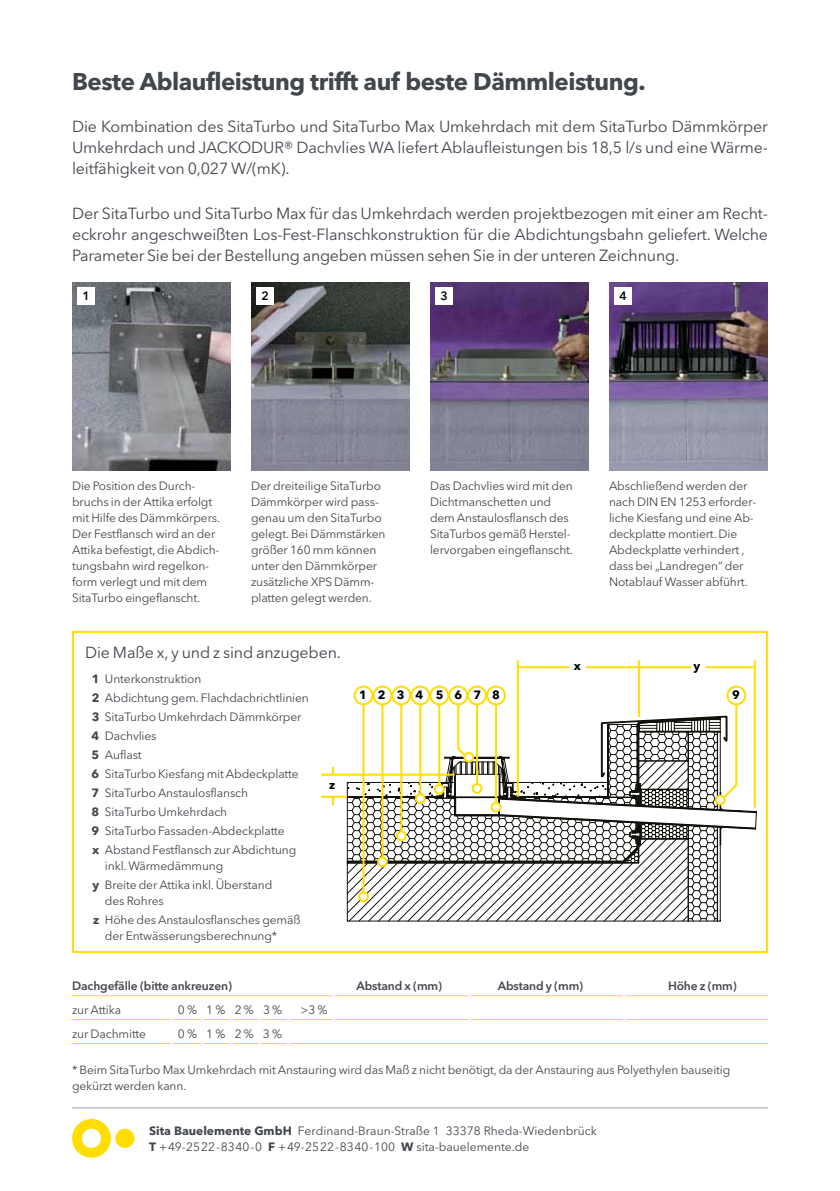
<style>
.page{position:relative;width:840px;height:1191px;background:#fff}
.page>*{position:absolute;margin:0;border:0;box-sizing:border-box;transform-origin:0 0}
.t1{font:700 24px "Avenir Next W1 G";letter-spacing:-.02em;color:#42464d}
.t2{font:16px/21px "Avenir Next W1 G";letter-spacing:-.01em;color:#42464d;text-align:justify}
.t3{font:12px/16px "Avenir Next W1 G";letter-spacing:-.01em;color:#42464d}
.t4{font:600 12px "Avenir Next W1 G";letter-spacing:-.01em;color:#42464d}
.t5{font:700 12px "Avenir Next W1 G";letter-spacing:.915em;color:#000}
.t6{font:600 12px "Avenir Next W1 G";color:#000}
.s1{font-weight:700}
</style>
<div class="page">
<svg style="left:72px;top:1119px;width:39px;height:38px"></svg>
<div style="left:115px;top:1128px;width:19px;height:20px;background:#fd0;border-radius:50%"></div>
<hr style="left:72px;top:1107px;width:695px;height:1px;background:#9d9d9c">
<div style="left:72px;top:631px;width:695px;height:322px;border:2px solid #fd0"></div>
<div style="left:353px;top:685px;width:20px;height:20px;border:2px solid #fd0;border-radius:50%"></div>
<div style="left:372px;top:685px;width:20px;height:20px;border:2px solid #fd0;border-radius:50%"></div>
<div style="left:391px;top:685px;width:20px;height:20px;border:2px solid #fd0;border-radius:50%"></div>
<div style="left:410px;top:685px;width:20px;height:20px;border:2px solid #fd0;border-radius:50%"></div>
<div style="left:429px;top:685px;width:20px;height:20px;border:2px solid #fd0;border-radius:50%"></div>
<div style="left:448px;top:685px;width:20px;height:20px;border:2px solid #fd0;border-radius:50%"></div>
<div style="left:467px;top:685px;width:19px;height:20px;border:2px solid #fd0;border-radius:50%"></div>
<div style="left:486px;top:685px;width:19px;height:20px;border:2px solid #fd0;border-radius:50%"></div>
<div style="left:726px;top:685px;width:19px;height:20px;border:2px solid #fd0;border-radius:50%"></div>
<hr style="left:494px;top:705px;width:2px;height:102px;background:#fd0">
<hr style="left:476px;top:705px;width:2px;height:82px;background:#fd0">
<hr style="left:457px;top:705px;width:2px;height:43px;background:#fd0">
<hr style="left:438px;top:705px;width:2px;height:85px;background:#fd0">
<hr style="left:419px;top:705px;width:2px;height:92px;background:#fd0">
<hr style="left:400px;top:705px;width:2px;height:131px;background:#fd0">
<hr style="left:381px;top:705px;width:2px;height:156px;background:#fd0">
<hr style="left:362px;top:705px;width:2px;height:191px;background:#fd0">
<hr style="left:321px;top:795px;width:25px;height:2px;background:#fd0">
<hr style="left:321px;top:773px;width:133px;height:2px;background:#fd0">
<svg style="left:332px;top:797px;width:2px;height:8px"></svg>
<svg style="left:332px;top:767px;width:2px;height:6px"></svg>
<hr style="left:753px;top:660px;width:2px;height:147px;background:#fd0">
<hr style="left:517px;top:666px;width:52px;height:2px;background:#fd0">
<hr style="left:637px;top:660px;width:2px;height:57px;background:#fd0">
<hr style="left:516px;top:660px;width:2px;height:136px;background:#fd0">
<hr style="left:585px;top:666px;width:105px;height:2px;background:#fd0">
<hr style="left:705px;top:666px;width:48px;height:2px;background:#fd0">
<hr style="left:735px;top:705px;width:2px;height:80px;background:#fd0">
<svg style="left:346px;top:716px;width:410px;height:205px"></svg>
<div style="left:359px;top:892px;width:9px;height:9px;background:#fff;border-radius:50%"></div>
<div style="left:358px;top:891px;width:11px;height:11px;border:2px solid #fd0;border-radius:50%"></div>
<div style="left:378px;top:857px;width:8px;height:9px;background:#fff;border-radius:50%"></div>
<div style="left:377px;top:856px;width:10px;height:11px;border:2px solid #fd0;border-radius:50%"></div>
<div style="left:397px;top:831px;width:8px;height:9px;background:#fff;border-radius:50%"></div>
<div style="left:396px;top:830px;width:10px;height:11px;border:2px solid #fd0;border-radius:50%"></div>
<svg style="left:415px;top:794px;width:9px;height:9px"></svg>
<div style="left:414px;top:793px;width:11px;height:11px;border:2px solid #fd0;border-radius:50%"></div>
<svg style="left:434px;top:785px;width:9px;height:8px"></svg>
<div style="left:433px;top:784px;width:11px;height:10px;border:2px solid #fd0;border-radius:50%"></div>
<div style="left:472px;top:784px;width:9px;height:9px;background:#fff;border-radius:50%"></div>
<div style="left:471px;top:783px;width:11px;height:11px;border:2px solid #fd0;border-radius:50%"></div>
<svg style="left:491px;top:802px;width:9px;height:9px"></svg>
<div style="left:490px;top:801px;width:11px;height:11px;border:2px solid #fd0;border-radius:50%"></div>
<div style="left:464px;top:753px;width:9px;height:8px;background:#fff;border-radius:50%"></div>
<div style="left:463px;top:752px;width:11px;height:10px;border:2px solid #fd0;border-radius:50%"></div>
<svg style="left:715px;top:795px;width:9px;height:9px"></svg>
<div style="left:714px;top:794px;width:11px;height:11px;border:2px solid #fd0;border-radius:50%"></div>
<img style="left:72px;top:282px;width:159px;height:189px">
<img style="left:251px;top:282px;width:159px;height:189px">
<img style="left:430px;top:282px;width:158px;height:189px">
<img style="left:609px;top:282px;width:158px;height:189px">
<hr style="left:72px;top:995px;width:695px;height:1px;background:#fd0">
<hr style="left:72px;top:1019px;width:695px;height:1px;background:#fd0">
<hr style="left:72px;top:1043px;width:695px;height:1px;background:#fd0">
<hr style="left:170px;top:1011px;width:2px;height:34px;background:#fff">
<hr style="left:201px;top:1011px;width:3px;height:34px;background:#fff">
<hr style="left:230px;top:1011px;width:2px;height:34px;background:#fff">
<hr style="left:258px;top:1011px;width:3px;height:34px;background:#fff">
<hr style="left:286px;top:1011px;width:3px;height:34px;background:#fff">
<hr style="left:332px;top:988px;width:2px;height:40px;background:#fff">
<hr style="left:468px;top:988px;width:3px;height:40px;background:#fff">
<hr style="left:622px;top:988px;width:3px;height:40px;background:#fff">
<div style="left:78px;top:287px;width:17px;height:17px;background:#fff"></div>
<div style="left:256px;top:287px;width:17px;height:17px;background:#fff"></div>
<div style="left:435px;top:287px;width:17px;height:17px;background:#fff"></div>
<div style="left:614px;top:287px;width:17px;height:17px;background:#fff"></div>
<h1 class="t1" style="left:72px;top:67px;width:574px">Beste Ablaufleistung trifft auf beste Dämmleistung.</h1>
<h2 class="t2" style="left:72px;top:116px;width:697px">Die Kombination des SitaTurbo und SitaTurbo Max Umkehrdach mit dem SitaTurbo Dämmkörper Umkehrdach und JACKODUR® Dachvlies WA liefert Ablaufleistungen bis 18,5 l/s und eine Wärme&shy;leitfähigkeit von 0,027 W/(mK).</h2>
<p class="t2" style="left:72px;top:203px;width:697px">Der SitaTurbo und SitaTurbo Max für das Umkehrdach werden projektbezogen mit einer am Recht&shy;eckrohr angeschweißten Los-Fest-Flanschkonstruktion für die Abdichtungsbahn geliefert. Welche Parameter Sie bei der Bestellung angeben müssen sehen Sie in der unteren Zeichnung.</p>
<p class="t6" style="left:83px;top:289px;width:9px">1</p>
<p class="t6" style="left:261px;top:289px;width:9px">2</p>
<p class="t6" style="left:440px;top:289px;width:9px">3</p>
<p class="t6" style="left:619px;top:289px;width:9px">4</p>
<p class="t3" style="left:72px;top:477px;width:149px">Die Position des Durch&shy;bruchs in der Attika erfolgt mit Hilfe des Dämmkörpers.<br>Der Festflansch wird an der<br>Attika befestigt, die Abdich&shy;tungsbahn wird regelkon&shy;form verlegt und mit dem<br>SitaTurbo eingeflanscht.</p>
<p class="t3" style="left:251px;top:477px;width:136px">Der dreiteilige SitaTurbo<br>Dämmkörper wird pass&shy;genau um den SitaTurbo gelegt. Bei Dämmstärken größer 160 mm können unter den Dämmkörper zusätzliche XPS Dämm&shy;platten gelegt werden.</p>
<p class="t3" style="left:430px;top:477px;width:144px">Das Dachvlies wird mit den<br>Dichtmanschetten und dem Anstaulosflansch des<br>SitaTurbos gemäß Herstel&shy;lervorgaben eingeflanscht.</p>
<p class="t3" style="left:608px;top:477px;width:148px">Abschließend werden der nach DIN EN 1253 erforder&shy;liche Kiesfang und eine Ab&shy;deckplatte montiert. Die<br>Abdeckplatte verhindert , dass bei „Landregen“ der<br>Notablauf Wasser abführt.</p>
<h2 class="t2" style="left:85px;top:642px;width:257px">Die Maße x, y und z sind anzugeben.</h2>
<p class="t5" style="left:573px;top:658px;width:9px">x</p>
<p class="t5" style="left:693px;top:658px;width:8px">y</p>
<p class="t3" style="left:92px;top:669px;width:218px;line-height:19px"><span class="s1">1</span> Unterkonstruktion<br><span class="s1">2</span> Abdichtung gem. Flachdachrichtlinien<br><span class="s1">3</span> SitaTurbo Umkehrdach Dämmkörper<br><span class="s1">4</span> Dachvlies<br><span class="s1">5</span> Auflast<br><span class="s1">6</span> SitaTurbo Kiesfang mit Abdeckplatte<br><span class="s1">7</span> SitaTurbo Anstaulosflansch<br><span class="s1">8</span> SitaTurbo Umkehrdach<br><span class="s1">9</span> SitaTurbo Fassaden-Abdeckplatte<br><span class="s1">x</span> Abstand Festflansch zur Abdichtung</p>
<p class="t3" style="left:92px;top:856px;width:181px;line-height:19px;text-indent:12px">inkl. Wärmedämmung<br><span class="s1">y</span> Breite der Attika inkl. Überstand</p>
<p class="t3" style="left:93px;top:891px;width:209px;line-height:19px;text-indent:12px">des Rohres<br><span class="s1">z</span> Höhe des Anstaulosflansches gemäß</p>
<p class="t3" style="left:105px;top:928px;width:174px">der Entwässerungsberechnung*</p>
<p class="t4" style="left:72px;top:978px;width:161px">Dachgefälle (bitte ankreuzen)</p>
<p class="t4" style="left:356px;top:978px;width:87px">Abstand x (mm)</p>
<p class="t4" style="left:497px;top:978px;width:87px">Abstand y (mm)</p>
<p class="t4" style="left:667px;top:978px;width:70px">Höhe z (mm)</p>
<p class="t3" style="left:72px;top:1001px;width:51px">zur Attika</p>
<p class="t3" style="left:178px;top:1001px;width:106px">0 %1 %2 %3 %</p>
<p class="t3" style="left:300px;top:1001px;width:28px">&gt;3 %</p>
<p class="t3" style="left:72px;top:1025px;width:75px">zur Dachmitte</p>
<p class="t3" style="left:178px;top:1025px;width:106px">0 %1 %2 %3 %</p>
<p class="t5" style="left:359px;top:688px;width:142px">1234 5678</p>
<p class="t5" style="left:731px;top:688px;width:9px">9</p>
<p class="t5" style="left:329px;top:777px;width:8px">z</p>
<p class="t3" style="left:72px;top:1062px;width:659px">* Beim SitaTurbo Max Umkehrdach mit Anstauring wird das Maß z nicht benötigt, da der Anstauring aus Polyethylen bauseitig gekürzt werden kann.</p>
<p class="t3" style="left:149px;top:1122px;width:449px"><span class="s1">Sita Bauelemente GmbH</span> Ferdinand-Braun-Straße 1 33378 Rheda-Wiedenbrück<br><span class="s1">T</span> +49-2522-8340-0 <span class="s1">F</span> +49-2522-8340-100 <span class="s1">W</span> sita-bauelemente.de</p>
</div>
